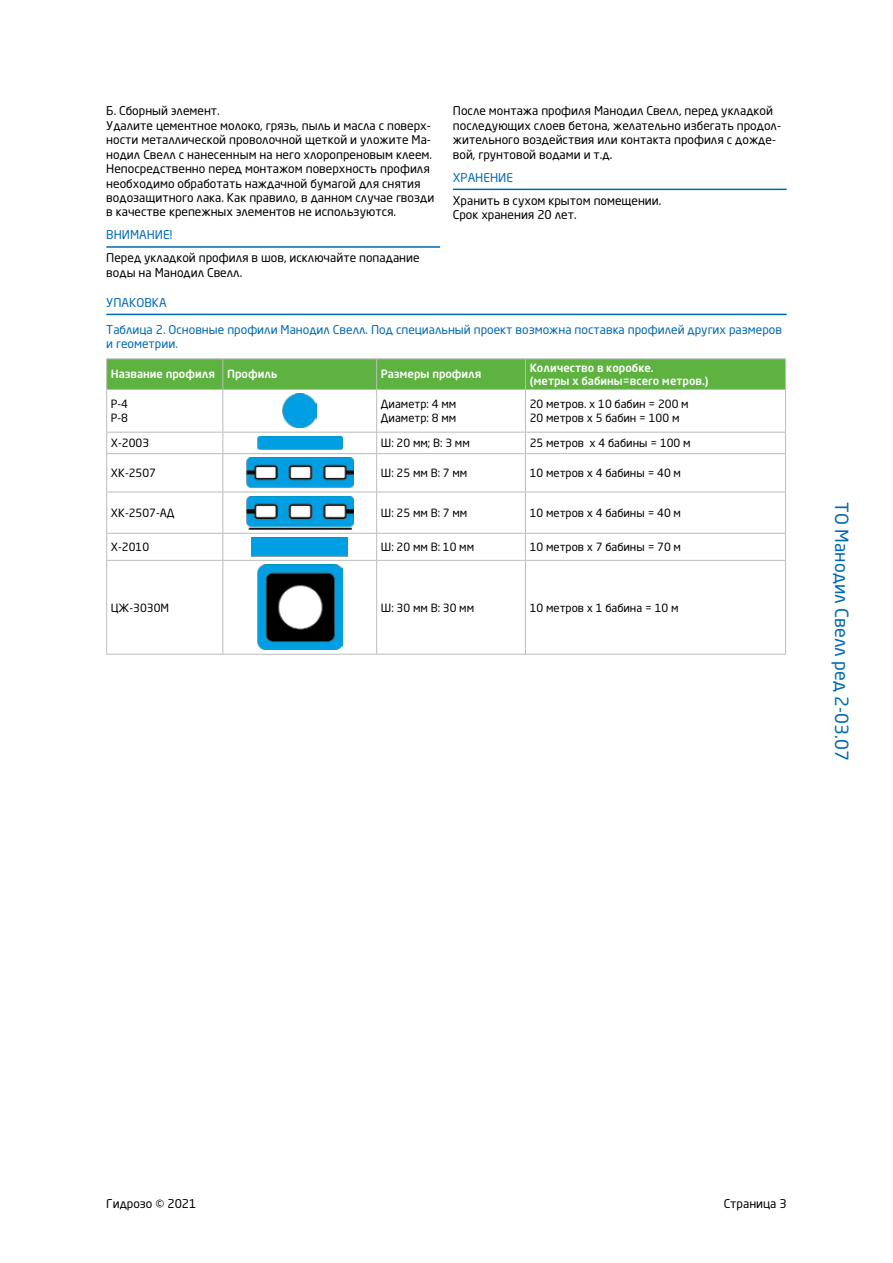
<style>
.page{position:relative;width:893px;height:1263px;background:#fff}
.page>*{position:absolute;margin:0;border:0;box-sizing:border-box;transform-origin:0 0}
.t1{font:18px "Neo Sans Pro";color:#0069b4}
.t2{font:12px/14.4px "Neo Sans Pro";color:#000}
.t3{font:12px/14.4px "Neo Sans Pro";color:#0069b4}
.t4{font:11.25px/13.5px "Neo Sans Pro";color:#000}
.t5{font:500 11.25px/13.5px "Neo Sans Pro";color:#fff}
</style>
<div class="page">
<hr style="left:106px;top:246px;width:334px;height:2px;background:#0069b4">
<hr style="left:453px;top:189px;width:334px;height:1px;background:#0069b4">
<hr style="left:106px;top:314px;width:681px;height:1px;background:#0069b4">
<div style="left:107px;top:359px;width:678px;height:30px;background:#5db240"></div>
<hr style="left:222px;top:359px;width:1px;height:30px;background:#bcbcbc">
<hr style="left:376px;top:359px;width:1px;height:30px;background:#bcbcbc">
<hr style="left:525px;top:359px;width:1px;height:30px;background:#bcbcbc">
<hr style="left:222px;top:390px;width:1px;height:42px;background:#bcbcbc">
<hr style="left:376px;top:390px;width:1px;height:42px;background:#bcbcbc">
<hr style="left:525px;top:390px;width:1px;height:42px;background:#bcbcbc">
<hr style="left:106px;top:432px;width:117px;height:1px;background:#bcbcbc">
<hr style="left:223px;top:432px;width:154px;height:1px;background:#bcbcbc">
<svg style="left:222px;top:432px;width:1px;height:21px"></svg>
<hr style="left:377px;top:432px;width:148px;height:1px;background:#bcbcbc">
<svg style="left:376px;top:432px;width:1px;height:21px"></svg>
<hr style="left:525px;top:432px;width:261px;height:1px;background:#bcbcbc">
<svg style="left:525px;top:432px;width:1px;height:21px"></svg>
<hr style="left:106px;top:453px;width:117px;height:1px;background:#bcbcbc">
<hr style="left:223px;top:453px;width:154px;height:1px;background:#bcbcbc">
<hr style="left:222px;top:454px;width:1px;height:38px;background:#bcbcbc">
<hr style="left:377px;top:453px;width:148px;height:1px;background:#bcbcbc">
<hr style="left:376px;top:454px;width:1px;height:38px;background:#bcbcbc">
<hr style="left:525px;top:453px;width:261px;height:1px;background:#bcbcbc">
<hr style="left:525px;top:454px;width:1px;height:38px;background:#bcbcbc">
<hr style="left:106px;top:492px;width:117px;height:1px;background:#bcbcbc">
<hr style="left:223px;top:492px;width:154px;height:1px;background:#bcbcbc">
<hr style="left:222px;top:492px;width:1px;height:41px;background:#bcbcbc">
<hr style="left:377px;top:492px;width:148px;height:1px;background:#bcbcbc">
<hr style="left:376px;top:492px;width:1px;height:41px;background:#bcbcbc">
<hr style="left:525px;top:492px;width:261px;height:1px;background:#bcbcbc">
<hr style="left:525px;top:492px;width:1px;height:41px;background:#bcbcbc">
<hr style="left:106px;top:533px;width:117px;height:1px;background:#bcbcbc">
<hr style="left:223px;top:533px;width:154px;height:1px;background:#bcbcbc">
<svg style="left:222px;top:534px;width:1px;height:26px"></svg>
<hr style="left:377px;top:533px;width:148px;height:1px;background:#bcbcbc">
<svg style="left:376px;top:534px;width:1px;height:26px"></svg>
<hr style="left:525px;top:533px;width:261px;height:1px;background:#bcbcbc">
<svg style="left:525px;top:534px;width:1px;height:26px"></svg>
<hr style="left:106px;top:560px;width:117px;height:1px;background:#bcbcbc">
<hr style="left:223px;top:560px;width:154px;height:1px;background:#bcbcbc">
<hr style="left:222px;top:561px;width:1px;height:93px;background:#bcbcbc">
<hr style="left:377px;top:560px;width:148px;height:1px;background:#bcbcbc">
<hr style="left:376px;top:561px;width:1px;height:93px;background:#bcbcbc">
<hr style="left:525px;top:560px;width:261px;height:1px;background:#bcbcbc">
<hr style="left:525px;top:561px;width:1px;height:93px;background:#bcbcbc">
<hr style="left:106px;top:390px;width:1px;height:42px;background:#bcbcbc">
<hr style="left:785px;top:390px;width:1px;height:42px;background:#bcbcbc">
<svg style="left:106px;top:432px;width:1px;height:21px"></svg>
<svg style="left:785px;top:432px;width:1px;height:21px"></svg>
<hr style="left:106px;top:454px;width:1px;height:38px;background:#bcbcbc">
<hr style="left:785px;top:454px;width:1px;height:38px;background:#bcbcbc">
<hr style="left:106px;top:492px;width:1px;height:41px;background:#bcbcbc">
<hr style="left:785px;top:492px;width:1px;height:41px;background:#bcbcbc">
<svg style="left:106px;top:534px;width:1px;height:26px"></svg>
<svg style="left:785px;top:534px;width:1px;height:26px"></svg>
<hr style="left:106px;top:561px;width:1px;height:93px;background:#bcbcbc">
<hr style="left:785px;top:561px;width:1px;height:93px;background:#bcbcbc">
<hr style="left:106px;top:654px;width:117px;height:1px;background:#bcbcbc">
<hr style="left:223px;top:654px;width:154px;height:1px;background:#bcbcbc">
<hr style="left:377px;top:654px;width:148px;height:1px;background:#bcbcbc">
<hr style="left:525px;top:654px;width:261px;height:1px;background:#bcbcbc">
<hr style="left:106px;top:358px;width:117px;height:1px;background:#bcbcbc">
<hr style="left:106px;top:359px;width:1px;height:30px;background:#bcbcbc">
<hr style="left:223px;top:358px;width:154px;height:1px;background:#bcbcbc">
<hr style="left:377px;top:358px;width:148px;height:1px;background:#bcbcbc">
<hr style="left:525px;top:358px;width:261px;height:1px;background:#bcbcbc">
<hr style="left:785px;top:359px;width:1px;height:30px;background:#bcbcbc">
<hr style="left:106px;top:389px;width:117px;height:1px;background:#bcbcbc">
<hr style="left:223px;top:389px;width:154px;height:1px;background:#bcbcbc">
<hr style="left:377px;top:389px;width:148px;height:1px;background:#bcbcbc">
<hr style="left:525px;top:389px;width:261px;height:1px;background:#bcbcbc">
<img style="left:283px;top:394px;width:34px;height:34px">
<img style="left:257px;top:436px;width:85px;height:13px">
<img style="left:246px;top:458px;width:107px;height:30px">
<img style="left:246px;top:496px;width:107px;height:33px">
<img style="left:252px;top:537px;width:96px;height:19px">
<img style="left:257px;top:565px;width:85px;height:85px">
<p class="t2" style="left:106px;top:104px;width:330px">Б. Сборный элемент.<br>Удалите цементное молоко, грязь, пыль и масла с поверх&shy;ности металлической проволочной щеткой и уложите Ма&shy;нодил Свелл с нанесенным на него хлоропреновым клеем.<br>Непосредственно перед монтажом поверхность профиля необходимо обработать наждачной бумагой для снятия водозащитного лака. Как правило, в данном случае гвозди в качестве крепежных элементов не используются.</p>
<p class="t3" style="left:106px;top:227px;width:67px">ВНИМАНИЕ!</p>
<p class="t2" style="left:106px;top:250px;width:315px">Перед укладкой профиля в шов, исключайте попадание воды на Манодил Свелл.</p>
<p class="t2" style="left:453px;top:104px;width:330px">После монтажа профиля Манодил Свелл, перед укладкой последующих слоев бетона, желательно избегать продол&shy;жительного воздействия или контакта профиля с дожде&shy;вой, грунтовой водами и т.д.</p>
<p class="t3" style="left:453px;top:170px;width:62px">ХРАНЕНИЕ</p>
<p class="t2" style="left:453px;top:193px;width:210px">Хранить в сухом крытом помещении.<br>Срок хранения 20 лет.</p>
<p class="t3" style="left:106px;top:295px;width:62px">УПАКОВКА</p>
<p class="t3" style="left:106px;top:322px;width:677px">Таблица 2. Основные профили Манодил Свелл. Под специальный проект возможна поставка профилей других размеров и геометрии.</p>
<p class="t5" style="left:111px;top:367px;width:168px">Название профиля Профиль</p>
<p class="t5" style="left:381px;top:367px;width:102px">Размеры профиля</p>
<p class="t5" style="left:530px;top:361px;width:180px">Количество в коробке.<br>(метры х бабины=всего метров.)</p>
<p class="t4" style="left:111px;top:397px;width:19px">Р-4<br>Р-8</p>
<p class="t4" style="left:381px;top:397px;width:77px">Диаметр: 4 мм<br>Диаметр: 8 мм</p>
<p class="t4" style="left:530px;top:397px;width:160px">20 метров. х 10 бабин = 200 м<br>20 метров х 5 бабин = 100 м</p>
<p class="t4" style="left:111px;top:436px;width:40px">Х-2003</p>
<p class="t4" style="left:381px;top:436px;width:90px">Ш: 20 мм; В: 3 мм</p>
<p class="t4" style="left:530px;top:436px;width:162px">25 метров х 4 бабины = 100 м</p>
<p class="t4" style="left:111px;top:466px;width:47px">ХК-2507</p>
<p class="t4" style="left:381px;top:466px;width:88px">Ш: 25 мм В: 7 мм</p>
<p class="t4" style="left:530px;top:466px;width:153px">10 метров х 4 бабины = 40 м</p>
<p class="t4" style="left:111px;top:506px;width:65px">ХК-2507-АД</p>
<p class="t4" style="left:381px;top:506px;width:88px">Ш: 25 мм В: 7 мм</p>
<p class="t4" style="left:530px;top:506px;width:153px">10 метров х 4 бабины = 40 м</p>
<p class="t4" style="left:111px;top:540px;width:40px">Х-2010</p>
<p class="t4" style="left:381px;top:540px;width:95px">Ш: 20 мм В: 10 мм</p>
<p class="t4" style="left:530px;top:540px;width:153px">10 метров х 7 бабины = 70 м</p>
<p class="t4" style="left:111px;top:600px;width:60px">ЦЖ-3030М</p>
<p class="t4" style="left:381px;top:600px;width:95px">Ш: 30 мм В: 30 мм</p>
<p class="t4" style="left:530px;top:600px;width:150px">10 метров х 1 бабина = 10 м</p>
<h1 class="t1" style="left:853px;top:502px;width:260px;rotate:90deg">ТО Манодил Свелл ред 2-03.07</h1>
<p class="t2" style="left:106px;top:1196px;width:92px">Гидрозо © 2021</p>
<p class="t2" style="left:724px;top:1196px;width:64px">Страница 3</p>
</div>
